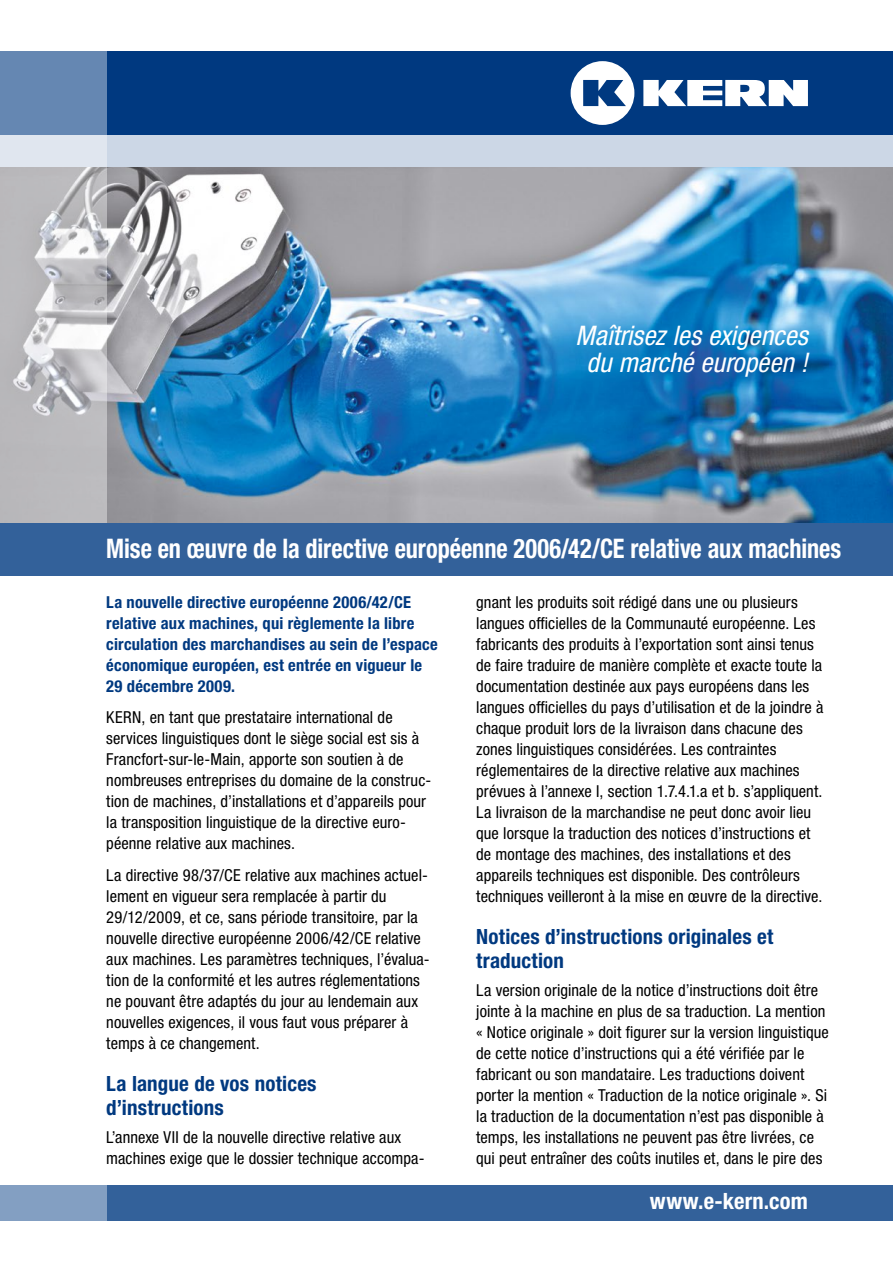
<style>
.page{position:relative;width:893px;height:1263px;background:#fff}
.page>*{position:absolute;margin:0;border:0;box-sizing:border-box;transform-origin:0 0}
.t1{font:700 condensed 27px "Helvetica Neue LTW1 G";color:#fff;scale:.9 1}
.t2{font:italic condensed 27px/27px "Helvetica Neue LT";color:#fff;text-align:center}
.t3{font:700 condensed 22.5px "Helvetica Neue LTW1 G";letter-spacing:.01em;color:#fff}
.t4{font:700 condensed 21px/24px "Helvetica Neue LTW1 G";letter-spacing:.01em;color:#003980}
.t5{font:condensed 16.5px/21px "Helvetica Neue LTW1 G";letter-spacing:.005em;color:#000}
.t6{font:700 condensed 16.5px/21px "Helvetica Neue LTW1 G";letter-spacing:.015em;color:#003980}
</style>
<div class="page">
<img style="left:106px;top:167px;width:787px;height:357px">
<div style="left:0;top:51px;width:893px;height:84px;background:#003980"></div>
<svg style="left:643px;top:80px;width:165px;height:26px"></svg>
<svg style="left:571px;top:61px;width:63px;height:64px"></svg>
<div style="left:0;top:1185px;width:893px;height:35px;background:#33619a"></div>
<div style="left:0;top:135px;width:893px;height:32px;background:#ccd7e6"></div>
<svg style="left:0;top:51px;width:106px;height:1170px"></svg>
<div style="left:0;top:524px;width:893px;height:52px;background:#33619a"></div>
<h1 class="t2" style="left:575px;top:322px;width:234px">Maîtrisez les exigences du marché européen !</h1>
<h1 class="t1" style="left:106px;top:532px;width:818px">Mise en œuvre de la directive européenne 2006/42/CE relative aux machines</h1>
<p class="t6" style="left:106px;top:591px;width:333px">La nouvelle directive européenne 2006/42/CE relative aux machines, qui règlemente la libre circulation des marchandises au sein de l’espace économique européen, est entrée en vigueur le 29 décembre 2009.</p>
<p class="t5" style="left:106px;top:707px;width:326px">KERN, en tant que prestataire international de services linguistiques dont le siège social est sis à Francfort-sur-le-Main, apporte son soutien à de nombreuses entreprises du domaine de la construc&shy;tion de machines, d’installations et d’appareils pour la transposition linguistique de la directive euro&shy;péenne relative aux machines.</p>
<p class="t5" style="left:106px;top:864px;width:325px">La directive 98/37/CE relative aux machines actuel&shy;lement en vigueur sera remplacée à partir du 29/12/2009, et ce, sans période transitoire, par la nouvelle directive européenne 2006/42/CE relative aux machines. Les paramètres techniques, l’évalua&shy;tion de la conformité et les autres réglementations ne pouvant être adaptés du jour au lendemain aux nouvelles exigences, il vous faut vous préparer à temps à ce changement.</p>
<p class="t4" style="left:106px;top:1071px;width:212px">La langue de vos notices d’instructions</p>
<p class="t5" style="left:106px;top:1127px;width:320px">L’annexe VII de la nouvelle directive relative aux machines exige que le dossier technique accompa-</p>
<p class="t5" style="left:476px;top:591px;width:349px">gnant les produits soit rédigé dans une ou plusieurs langues officielles de la Communauté européenne. Les fabricants des produits à l’exportation sont ainsi tenus de faire traduire de manière complète et exacte toute la documentation destinée aux pays européens dans les langues officielles du pays d’utilisation et de la joindre à chaque produit lors de la livraison dans chacune des zones linguistiques considérées. Les contraintes réglementaires de la directive relative aux machines prévues à l’annexe I, section 1.7.4.1.a et b. s’appliquent.<br>La livraison de la marchandise ne peut donc avoir lieu que lorsque la traduction des notices d’instructions et de montage des machines, des installations et des appareils techniques est disponible. Des contrôleurs techniques veilleront à la mise en œuvre de la directive.</p>
<p class="t4" style="left:476px;top:924px;width:299px">Notices d’instructions originales et traduction</p>
<p class="t5" style="left:476px;top:980px;width:354px">La version originale de la notice d’instructions doit être jointe à la machine en plus de sa traduction. La mention « Notice originale » doit figurer sur la version linguistique de cette notice d’instructions qui a été vérifiée par le fabricant ou son mandataire. Les traductions doivent porter la mention « Traduction de la notice originale ». Si la traduction de la documentation n’est pas disponible à temps, les installations ne peuvent pas être livrées, ce qui peut entraîner des coûts inutiles et, dans le pire des</p>
<h2 class="t3" style="left:650px;top:1188px;width:160px">www.e-kern.com</h2>
</div>
